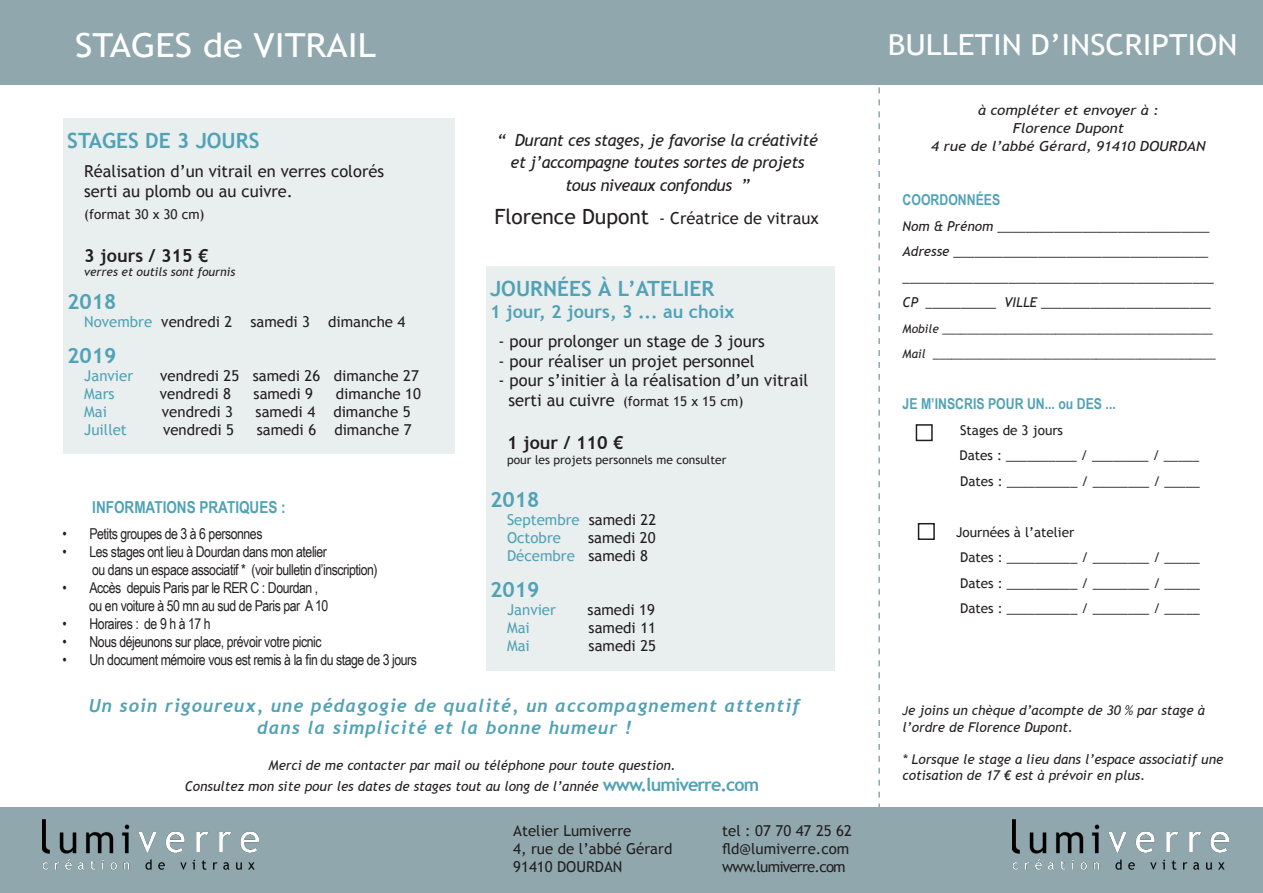
<style>
.page{position:relative;width:1263px;height:893px;background:#fff}
.page>*{position:absolute;margin:0;border:0;box-sizing:border-box;transform-origin:0 0}
.t1{font:33.15px "Trebuchet MS";color:#fff;scale:1.09 1}
.t2{font:28.95px "Trebuchet MS";color:#fff;scale:1.09 1}
.t3{font:700 21px "Trebuchet MS";color:#51a2b6}
.t4{font:italic 700 18px "Trebuchet";letter-spacing:.06em;color:#51a2b6}
.t5{font:700 18px "Trebuchet MS";color:#51a2b6}
.t6{font:700 18px "Trebuchet MS";color:#231f20}
.t7{font:16.5px "Trebuchet MS";color:#231f20}
.t8{font:italic 16.5px "Trebuchet MS";letter-spacing:-.02em;color:#231f20}
.t9{font:700 16.5px "Arial Narrow";color:#51a2b6}
.t10{font:15px "Arial Narrow";letter-spacing:-.03em;color:#231f20}
.t11{font:15px "Trebuchet MS";color:#231f20}
.t12{font:15px "Trebuchet MS";color:#51a2b6}
.t13{font:700 15px "Arial Narrow";color:#51a2b6}
.t14{font:15px "Trebuchet MS";letter-spacing:-.05em;color:#231f20}
.t15{font:italic 13.8px "Trebuchet MS";color:#231f20;scale:1.09 1}
.t16{font:italic 13.5px/16.2px "Trebuchet MS";color:#231f20}
.t17{font:13.5px/25.5px "Trebuchet MS";color:#231f20;text-align:justify}
.t18{font:italic 12px "Trebuchet MS";color:#231f20}
.t19{font:12px "Trebuchet MS";color:#231f20}
.s1{color:#51a2b6}
.s2{font-size:21px}
.s3{font-size:16.5px}
.s4{color:#231f20}
.s5{font-weight:700;font-style:normal;font-size:18px;color:#51a2b6}
.s6{font-size:12px}
</style>
<div class="page">
<div style="left:0;top:808px;width:1263px;height:85px;background:#90a8ad"></div>
<div style="left:0;top:0;width:1263px;height:85px;background:#90a8ad"></div>
<img style="left:1012px;top:820px;width:216px;height:50px">
<div style="left:918px;top:523px;width:17px;height:17px;border:2px solid #231f20"></div>
<img style="left:43px;top:820px;width:216px;height:50px">
<div style="left:486px;top:266px;width:348px;height:404px;background:#e9eeef"></div>
<div style="left:63px;top:118px;width:391px;height:336px;background:#e9eeef"></div>
<div style="left:916px;top:424px;width:17px;height:17px;border:2px solid #231f20"></div>
<svg style="left:878px;top:0;width:2px;height:808px"></svg>
<p class="t1" style="left:75px;top:25px;width:277px">STAGES de VITRAIL</p>
<p class="t3" style="left:67px;top:128px;width:194px">STAGES DE 3 JOURS</p>
<p class="t7" style="left:84px;top:162px;width:301px">Réalisation d’un vitrail en verres colorés</p>
<p class="t7" style="left:84px;top:182px;width:210px">serti au plomb ou au cuivre.</p>
<p class="t17" style="left:84px;top:201px;width:122px">(format 30 x 30 cm)</p>
<p class="t6" style="left:84px;top:244px;width:126px">3 jours / 315 €</p>
<p class="t18" style="left:84px;top:265px;width:153px">verres et outils sont fournis</p>
<p class="t3" style="left:67px;top:288px;width:51px">2018</p>
<p class="t11" style="left:84px;top:313px;width:323px"><span class="s1">Novembre</span> vendredi 2 samedi 3 dimanche 4</p>
<p class="t3" style="left:67px;top:342px;width:51px">2019</p>
<p class="t12" style="left:84px;top:367px;width:50px">Janvier</p>
<p class="t11" style="left:160px;top:367px;width:260px">vendredi 25 samedi 26 dimanche 27</p>
<p class="t12" style="left:84px;top:385px;width:32px">Mars</p>
<p class="t11" style="left:160px;top:385px;width:73px">vendredi 8</p>
<p class="t11" style="left:254px;top:385px;width:61px">samedi 9</p>
<p class="t11" style="left:336px;top:385px;width:87px">dimanche 10</p>
<p class="t12" style="left:84px;top:403px;width:24px">Mai</p>
<p class="t11" style="left:162px;top:403px;width:73px">vendredi 3</p>
<p class="t11" style="left:256px;top:403px;width:156px">samedi 4 dimanche 5</p>
<p class="t12" style="left:84px;top:421px;width:44px">Juillet</p>
<p class="t11" style="left:163px;top:421px;width:73px">vendredi 5</p>
<p class="t11" style="left:257px;top:421px;width:156px">samedi 6 dimanche 7</p>
<p class="t9" style="left:92px;top:495px;width:195px">INFORMATIONS PRATIQUES :</p>
<p class="t10" style="left:63px;top:522px;width:201px">• Petits groupes de 3 à 6 personnes</p>
<p class="t10" style="left:63px;top:540px;width:266px">• Les stages ont lieu à Dourdan dans mon atelier</p>
<p class="t10" style="left:92px;top:558px;width:287px">ou dans un espace associatif * (voir bulletin d’inscription)</p>
<p class="t10" style="left:63px;top:576px;width:257px">• Accès depuis Paris par le RER C : Dourdan ,</p>
<p class="t10" style="left:89px;top:594px;width:241px">ou en voiture à 50 mn au sud de Paris par A10</p>
<p class="t10" style="left:63px;top:612px;width:150px">• Horaires : de 9 h à 17 h</p>
<p class="t10" style="left:63px;top:630px;width:261px">• Nous déjeunons sur place, prévoir votre picnic</p>
<p class="t10" style="left:63px;top:648px;width:356px">• Un document mémoire vous est remis à la fin du stage de 3 jours</p>
<p class="t8" style="left:497px;top:130px;width:322px">“ Durant ces stages, je favorise la créativité</p>
<p class="t8" style="left:510px;top:153px;width:296px">et j’accompagne toutes sortes de projets</p>
<p class="t8" style="left:565px;top:175px;width:186px">tous niveaux confondus ”</p>
<p class="t7" style="left:494px;top:208px;width:326px"><span class="s2">Florence Dupont</span> - Créatrice de vitraux</p>
<p class="t3" style="left:490px;top:276px;width:226px">JOURNÉES À L’ATELIER</p>
<p class="t5" style="left:490px;top:300px;width:246px">1 jour, 2 jours, 3 ... au choix</p>
<p class="t7" style="left:499px;top:331px;width:268px">- pour prolonger un stage de 3 jours</p>
<p class="t7" style="left:499px;top:351px;width:258px">- pour réaliser un projet personnel</p>
<p class="t7" style="left:499px;top:371px;width:311px">- pour s’initier à la réalisation d’un vitrail</p>
<p class="t17" style="left:508px;top:389px;width:236px"><span class="s3">serti au cuivre</span> (format 15 x 15 cm)</p>
<p class="t6" style="left:507px;top:432px;width:118px">1 jour / 110 €</p>
<p class="t19" style="left:507px;top:453px;width:221px">pour les projets personnels me consulter</p>
<p class="t3" style="left:490px;top:486px;width:51px">2018</p>
<p class="t12" style="left:507px;top:511px;width:151px">Septembre <span class="s4">samedi 22</span></p>
<p class="t12" style="left:507px;top:529px;width:55px">Octobre</p>
<p class="t11" style="left:588px;top:529px;width:69px">samedi 20</p>
<p class="t12" style="left:507px;top:547px;width:142px">Décembre <span class="s4">samedi 8</span></p>
<p class="t3" style="left:490px;top:576px;width:51px">2019</p>
<p class="t12" style="left:507px;top:601px;width:50px">Janvier</p>
<p class="t11" style="left:588px;top:601px;width:69px">samedi 19</p>
<p class="t12" style="left:507px;top:619px;width:24px">Mai</p>
<p class="t11" style="left:589px;top:619px;width:69px">samedi 11</p>
<p class="t12" style="left:507px;top:637px;width:24px">Mai</p>
<p class="t11" style="left:589px;top:637px;width:69px">samedi 25</p>
<p class="t4" style="left:89px;top:695px;width:712px">Un soin rigoureux, une pédagogie de qualité, un accompagnement attentif</p>
<p class="t4" style="left:257px;top:717px;width:376px">dans la simplicité et la bonne humeur !</p>
<p class="t16" style="left:268px;top:757px;width:409px">Merci de me contacter par mail ou téléphone pour toute question.</p>
<p class="t16" style="left:185px;top:778px;width:576px">Consultez mon site pour les dates de stages tout au long de l’année <span class="s5">www.lumiverre.com</span></p>
<p class="t11" style="left:513px;top:821px;width:120px">Atelier Lumiverre</p>
<p class="t11" style="left:513px;top:839px;width:161px">4, rue de l’abbé Gérard</p>
<p class="t11" style="left:513px;top:857px;width:111px">91410 DOURDAN</p>
<p class="t11" style="left:722px;top:821px;width:131px">tel : 07 70 47 25 62</p>
<p class="t11" style="left:722px;top:839px;width:129px">fld@lumiverre.com</p>
<p class="t14" style="left:722px;top:857px;width:125px">www.lumiverre.com</p>
<p class="t2" style="left:888px;top:28px;width:322px">BULLETIN D’INSCRIPTION</p>
<p class="t15" style="left:978px;top:102px;width:167px">à compléter et envoyer à :</p>
<p class="t15" style="left:1013px;top:120px;width:103px">Florence Dupont</p>
<p class="t15" style="left:931px;top:138px;width:253px">4 rue de l’abbé Gérard, 91410 DOURDAN</p>
<p class="t13" style="left:902px;top:189px;width:99px">COORDONNÉES</p>
<p class="t16" style="left:902px;top:218px;width:309px">Nom &amp; Prénom ______________________________</p>
<p class="t16" style="left:902px;top:244px;width:307px">Adresse ____________________________________</p>
<p class="t16" style="left:902px;top:269px;width:313px">____________________________________________</p>
<p class="t16" style="left:902px;top:295px;width:310px">CP __________ VILLE ________________________</p>
<p class="t18" style="left:902px;top:322px;width:312px">Mobile ___________________________________________</p>
<p class="t18" style="left:902px;top:347px;width:315px">Mail _____________________________________________</p>
<p class="t13" style="left:902px;top:393px;width:215px">JE M’INSCRIS POUR UN... ou DES ...</p>
<p class="t17" style="left:960px;top:418px;width:104px">Stages de 3 jours</p>
<p class="t17" style="left:959px;top:443px;width:241px">Dates : __________ / ________ / _____</p>
<p class="t17" style="left:960px;top:469px;width:241px">Dates : __________ / ________ / _____</p>
<p class="t17" style="left:956px;top:520px;width:120px">Journées à l’atelier</p>
<p class="t17" style="left:960px;top:545px;width:241px">Dates : __________ / ________ / _____ Dates : __________ / ________ / _____ Dates : __________ / ________ / _____</p>
<p class="t16" style="left:902px;top:703px;width:304px"><span class="s6">J</span>e joins un chèque d’acompte de 30 % par stage à l’ordre de Florence Dupont.</p>
<p class="t16" style="left:902px;top:751px;width:322px">* Lorsque le stage a lieu dans l’espace associatif une cotisation de 17 € est à prévoir en plus.</p>
</div>
